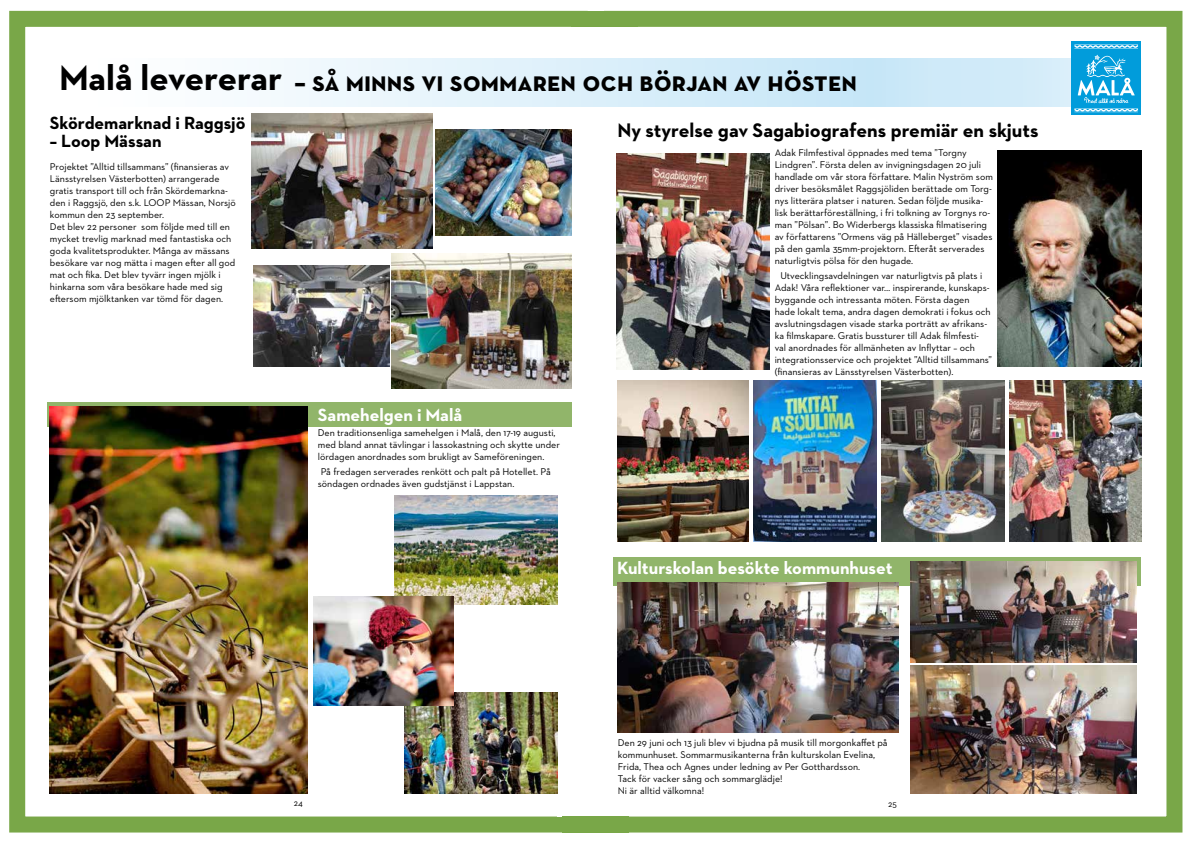
<style>
.page{position:relative;width:1191px;height:842px;background:#fff}
.page>*{position:absolute;margin:0;border:0;box-sizing:border-box;transform-origin:0 0}
.t1{font:28px "Neutra Text Bold SC";color:#000}
.t2{font:700 20px "Neutraface 2 Text";color:#000}
.t3{font:700 18px "Neutraface 2 Text";color:#fff}
.t4{font:700 18px "Neutraface 2 Text";color:#000}
.t5{font:10px/12px "Neutraface 2 Text";color:#000}
.t6{font:9px "Neutraface 2 Text";color:#000}
.s1{font-family:"Neutraface 2 Text";font-weight:700;font-size:36px}
</style>
<div class="page">
<div style="left:9px;top:11px;width:578px;height:821px;border:16px solid #79a748"></div>
<div style="left:604px;top:11px;width:578px;height:821px;border:16px solid #79a748"></div>
<div style="left:557px;top:27px;width:71px;height:789px;background:#fff"></div>
<div style="left:583px;top:11px;width:54px;height:16px;background:#79a748"></div>
<div style="left:575px;top:816px;width:54px;height:16px;background:#79a748"></div>
<div style="left:613px;top:557px;width:528px;height:29px;background:#91b56a"></div>
<div style="left:47px;top:403px;width:524px;height:24px;background:#91b56a"></div>
<img style="left:253px;top:265px;width:136px;height:102px">
<img style="left:391px;top:253px;width:180px;height:135px">
<img style="left:436px;top:130px;width:135px;height:105px">
<img style="left:251px;top:113px;width:181px;height:136px">
<img style="left:405px;top:692px;width:152px;height:102px">
<img style="left:395px;top:496px;width:162px;height:108px">
<img style="left:313px;top:597px;width:140px;height:108px">
<img style="left:50px;top:407px;width:258px;height:387px">
<img style="left:998px;top:150px;width:143px;height:217px">
<img style="left:616px;top:154px;width:153px;height:216px">
<img style="left:1010px;top:380px;width:131px;height:161px">
<img style="left:617px;top:380px;width:131px;height:161px">
<img style="left:881px;top:380px;width:124px;height:161px">
<img style="left:753px;top:380px;width:124px;height:161px">
<img style="left:911px;top:562px;width:225px;height:101px">
<img style="left:617px;top:583px;width:281px;height:149px">
<img style="left:911px;top:665px;width:225px;height:129px">
<div style="left:563px;top:817px;width:54px;height:16px;background:#79a748"></div>
<svg style="left:259px;top:59px;width:882px;height:47px;background:#d9eef9"></svg>
<div style="left:1071px;top:42px;width:69px;height:73px;background:#019cdb"></div>
<svg style="left:1074px;top:55px;width:64px;height:58px"></svg>
<svg style="left:1074px;top:45px;width:64px;height:4px"></svg>
<h1 class="t1" style="left:59px;top:64px;width:799px"><span class="s1">Malå levererar</span> – så minns vi sommaren och början av hösten</h1>
<h3 class="t4" style="left:50px;top:111px;width:197px">Skördemarknad i Raggsjö</h3>
<h3 class="t4" style="left:50px;top:129px;width:113px">– Loop Mässan</h3>
<p class="t5" style="left:50px;top:161px;width:187px">Projektet ”Alltid tillsammans” (finansieras av Länsstyrelsen Västerbotten) arrangerade gratis transport till och från Skördemarkna&shy;den i Raggsjö, den s.k. LOOP Mässan, Norsjö kommun den 23 september.<br>Det blev 22 personer som följde med till en mycket trevlig marknad med fantastiska och goda kvalitetsprodukter. Många av mässans besökare var nog mätta i magen efter all god mat och fika. Det blev tyvärr ingen mjölk i hinkarna som våra besökare hade med sig eftersom mjölktanken var tömd för dagen.</p>
<h3 class="t3" style="left:318px;top:403px;width:146px">Samehelgen i Malå</h3>
<p class="t5" style="left:318px;top:426px;width:243px">Den traditionsenliga samehelgen i Malå, den 17-19 augusti, med bland annat tävlingar i lassokastning och skytte under lördagen anordnades som brukligt av Sameföreningen.</p>
<p class="t5" style="left:318px;top:465px;width:234px">På fredagen serverades renkött och palt på Hotellet. På söndagen ordnades även gudstjänst i Lappstan.</p>
<h2 class="t2" style="left:617px;top:117px;width:422px">Ny styrelse gav Sagabiografens premiär en skjuts</h2>
<p class="t5" style="left:774px;top:146px;width:220px">Adak Filmfestival öppnades med tema ”Torgny Lindgren”. Första delen av invigningsdagen 20 juli handlade om vår stora författare. Malin Nyström som driver besöksmålet Raggsjöliden berättade om Torg&shy;nys litterära platser i naturen. Sedan följde musika&shy;lisk berättarföreställning, i fri tolkning av Torgnys ro&shy;man ”Pölsan”. Bo Widerbergs klassiska filmatisering av författarens ”Ormens väg på Hälleberget” visades på den gamla 35mm-projektorn. Efteråt serverades naturligtvis pölsa för den hugade.</p>
<p class="t5" style="left:774px;top:269px;width:219px;text-indent:6px">Utvecklingsavdelningen var naturligtvis på plats i Adak! Våra reflektioner var… inspirerande, kunskaps&shy;byggande och intressanta möten. Första dagen hade lokalt tema, andra dagen demokrati i fokus och avslutningsdagen visade starka porträtt av afrikans&shy;ka filmskapare. Gratis bussturer till Adak filmfesti&shy;val anordnades för allmänheten av Inflyttar – och integrationsservice och projektet ”Alltid tillsammans” (finansieras av Länsstyrelsen Västerbotten).</p>
<h3 class="t3" style="left:617px;top:556px;width:277px">Kulturskolan besökte kommunhuset</h3>
<p class="t5" style="left:618px;top:736px;width:271px">Den 29 juni och 13 juli blev vi bjudna på musik till morgonkaffet på kommunhuset. Sommarmusikanterna från kulturskolan Evelina, Frida, Thea och Agnes under ledning av Per Gotthardsson.<br>Tack för vacker sång och sommarglädje!<br>Ni är alltid välkomna!</p>
<p class="t6" style="left:294px;top:798px;width:10px">24</p>
<p class="t6" style="left:888px;top:798px;width:10px">25</p>
</div>
